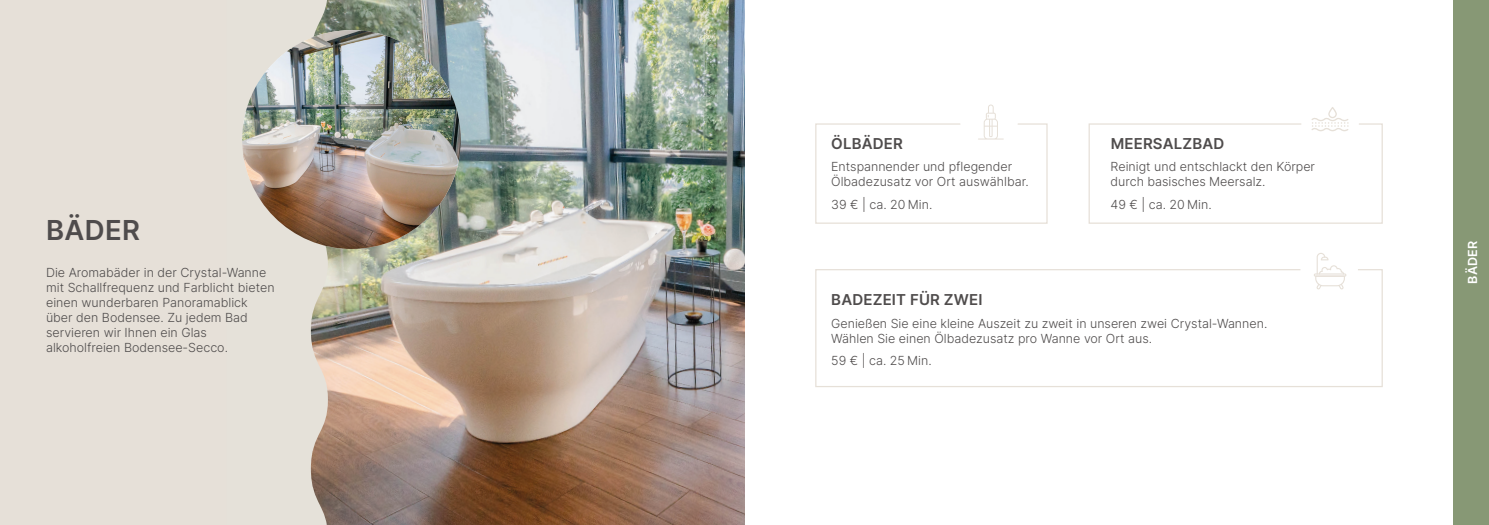
<style>
.page{position:relative;width:1489px;height:525px;background:#fff}
.page>*{position:absolute;margin:0;border:0;box-sizing:border-box;transform-origin:0 0}
.t1{font:600 27.5px "Inter";letter-spacing:.01em;color:#4f4c4c}
.t2{font:600 15px "Inter";letter-spacing:.01em;color:#4f4c4c}
.t3{font:300 12.5px/15px "Inter";color:#4f4c4c}
.t4{font:600 12.5px "Inter";letter-spacing:.01em;color:#fff}
</style>
<div class="page">
<div style="left:815px;top:123px;width:232px;height:101px;border:1px solid #e6e0d8"></div>
<div style="left:1088px;top:123px;width:294px;height:101px;border:1px solid #e6e0d8"></div>
<div style="left:815px;top:269px;width:567px;height:118px;border:1px solid #e6e0d8"></div>
<div style="left:960px;top:92px;width:57px;height:58px;background:#fff;border-radius:50%"></div>
<svg style="left:978px;top:104px;width:25px;height:35px"></svg>
<div style="left:1301px;top:94px;width:57px;height:58px;background:#fff;border-radius:50%"></div>
<svg style="left:1311px;top:107px;width:37px;height:24px"></svg>
<div style="left:1300px;top:242px;width:57px;height:58px;background:#fff;border-radius:50%"></div>
<hr style="left:1313px;top:273px;width:33px;height:3px;background:#e6e0d8;border-radius:2px">
<svg style="left:1314px;top:253px;width:30px;height:36px"></svg>
<div style="left:1453px;top:0;width:35px;height:524px;background:#879875"></div>
<img style="left:328px;top:0;width:416px;height:524px">
<div style="left:0;top:0;width:283px;height:524px;background:#e6e0d8"></div>
<svg style="left:242px;top:0;width:86px;height:524px"></svg>
<img style="left:242px;top:30px;width:219px;height:219px;border-radius:109px">
<h1 class="t1" style="left:46px;top:209px;width:95px">BÄDER</h1>
<p class="t3" style="left:46px;top:265px;width:230px">Die Aromabäder in der Crystal-Wanne mit Schallfrequenz und Farblicht bieten einen wunderbaren Panoramablick über den Bodensee. Zu jedem Bad servieren wir Ihnen ein Glas alkoholfreien Bodensee-Secco.</p>
<p class="t2" style="left:831px;top:132px;width:73px">ÖLBÄDER</p>
<p class="t3" style="left:831px;top:159px;width:199px">Entspannender und pflegender<br>Ölbadezusatz vor Ort auswählbar.</p>
<p class="t3" style="left:831px;top:196px;width:103px">39 € | ca. 20 Min.</p>
<p class="t2" style="left:1110px;top:132px;width:115px">MEERSALZBAD</p>
<p class="t3" style="left:1110px;top:159px;width:206px">Reinigt und entschlackt den Körper durch basisches Meersalz.</p>
<p class="t3" style="left:1110px;top:196px;width:103px">49 € | ca. 20 Min.</p>
<p class="t2" style="left:831px;top:289px;width:153px">BADEZEIT FÜR ZWEI</p>
<p class="t3" style="left:831px;top:315px;width:437px">Genießen Sie eine kleine Auszeit zu zweit in unseren zwei Crystal-Wannen.<br>Wählen Sie einen Ölbadezusatz pro Wanne vor Ort aus.</p>
<p class="t3" style="left:831px;top:353px;width:102px">59 € | ca. 25 Min.</p>
<p class="t4" style="left:1463px;top:284px;width:44px;rotate:-90deg">BÄDER</p>
</div>
